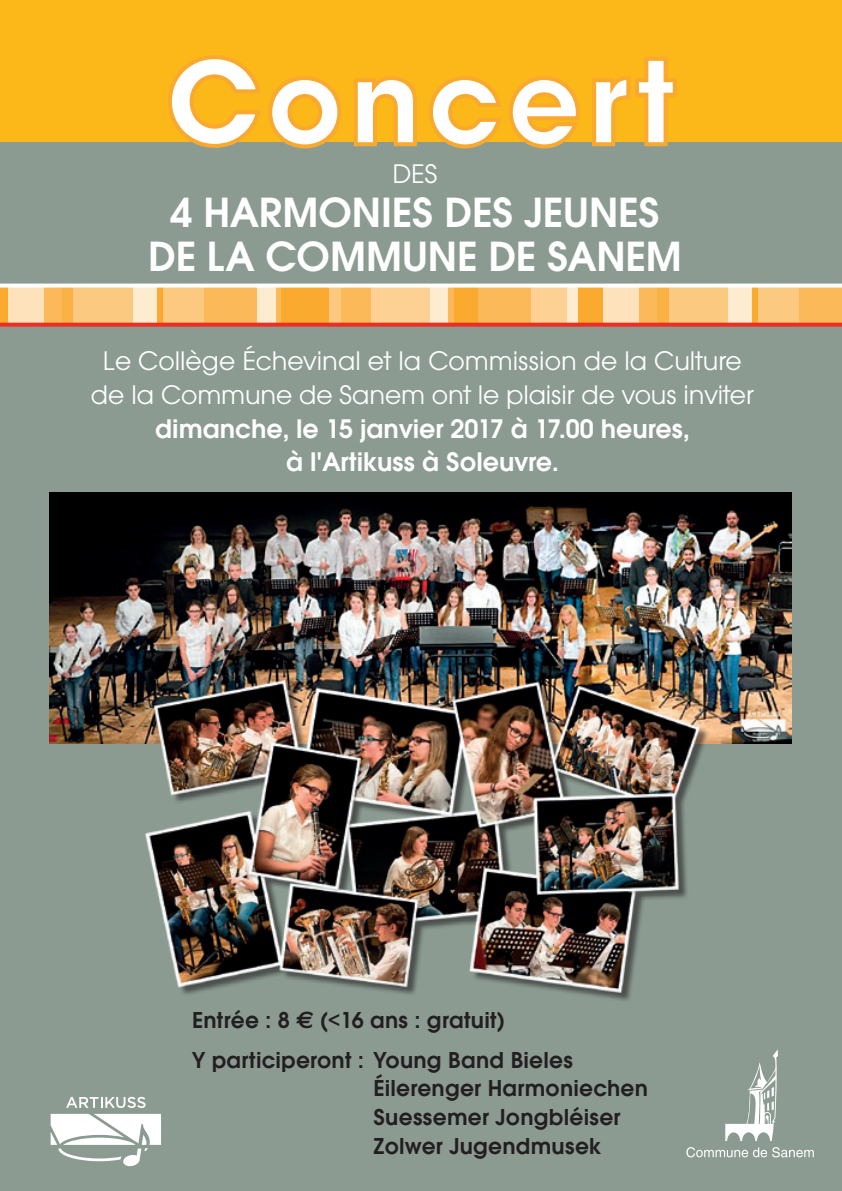
<style>
.page{position:relative;width:842px;height:1191px;background:#8b9b92}
.page>*{position:absolute;margin:0;border:0;box-sizing:border-box;transform-origin:0 0}
.t1{font:700 128px "Avant Garde Md ITC";letter-spacing:.05em;color:#fff}
.t2{font:600 44px/44px "Avant Garde ITC";color:#fff;text-align:center}
.t3{font:600 28px/33.6px "Avant Garde ITC";color:#fff;text-align:center}
.t4{font:28px "Avant Garde ITC";color:#fff}
.t5{font:600 24px "Avant Garde ITC";letter-spacing:.01em;color:#231f20}
.s1{font-weight:400}
.s2{font-family:"Euro Sans";font-weight:700}
</style>
<div class="page">
<div style="left:0;top:0;width:842px;height:142px;background:#fcb719"></div>
<svg style="left:725px;top:1049px;width:53px;height:92px"></svg>
<svg style="left:686px;top:1147px;width:128px;height:10px"></svg>
<div style="left:0;top:285px;width:8px;height:40px;background:#f9aa2f"></div>
<div style="left:8px;top:285px;width:36px;height:40px;background:#fee2bb"></div>
<div style="left:44px;top:285px;width:18px;height:40px;background:#fbb95a"></div>
<div style="left:62px;top:285px;width:12px;height:40px;background:#fab244"></div>
<div style="left:74px;top:285px;width:59px;height:40px;background:#fcc981"></div>
<div style="left:133px;top:285px;width:24px;height:40px;background:#feecd1"></div>
<div style="left:157px;top:285px;width:6px;height:40px;background:#f9aa2f"></div>
<div style="left:163px;top:285px;width:41px;height:40px;background:#fcc981"></div>
<div style="left:204px;top:285px;width:54px;height:40px;background:#fbb95a"></div>
<div style="left:258px;top:285px;width:18px;height:40px;background:#feecd1"></div>
<div style="left:276px;top:285px;width:6px;height:40px;background:#fbb95a"></div>
<div style="left:282px;top:285px;width:47px;height:40px;background:#f9aa2f"></div>
<div style="left:329px;top:285px;width:12px;height:40px;background:#fcc981"></div>
<div style="left:341px;top:285px;width:30px;height:40px;background:#fbb95a"></div>
<div style="left:371px;top:285px;width:59px;height:40px;background:#fcd193"></div>
<div style="left:430px;top:285px;width:18px;height:40px;background:#feecd1"></div>
<div style="left:448px;top:285px;width:6px;height:40px;background:#fbb95a"></div>
<div style="left:454px;top:285px;width:24px;height:40px;background:#f9aa2f"></div>
<div style="left:478px;top:285px;width:53px;height:40px;background:#fbb95a"></div>
<div style="left:531px;top:285px;width:36px;height:40px;background:#fcd193"></div>
<div style="left:567px;top:285px;width:12px;height:40px;background:#feecd1"></div>
<div style="left:579px;top:285px;width:25px;height:40px;background:#f9aa2f"></div>
<div style="left:603px;top:285px;width:36px;height:40px;background:#fee2bb"></div>
<div style="left:639px;top:285px;width:18px;height:40px;background:#fbb95a"></div>
<div style="left:657px;top:285px;width:12px;height:40px;background:#fab244"></div>
<div style="left:669px;top:285px;width:59px;height:40px;background:#fcc981"></div>
<div style="left:728px;top:285px;width:24px;height:40px;background:#feecd1"></div>
<div style="left:752px;top:285px;width:6px;height:40px;background:#f9aa2f"></div>
<div style="left:758px;top:285px;width:42px;height:40px;background:#fcc981"></div>
<div style="left:800px;top:285px;width:42px;height:40px;background:#fbb95a"></div>
<svg style="left:0;top:323px;width:842px;height:4px;background:#e5362b"></svg>
<svg style="left:0;top:283px;width:842px;height:4px;background:#eef0ef"></svg>
<svg style="left:168px;top:55px;width:173px;height:94px"></svg>
<svg style="left:353px;top:76px;width:64px;height:71px"></svg>
<svg style="left:429px;top:76px;width:151px;height:73px"></svg>
<svg style="left:592px;top:57px;width:85px;height:90px"></svg>
<svg style="left:51px;top:1096px;width:110px;height:70px"></svg>
<img style="left:49px;top:492px;width:743px;height:251px">
<div style="left:147px;top:681px;width:563px;height:321px;background:#231f20;opacity:.6"></div>
<img style="left:142px;top:673px;width:567px;height:319px">
<p class="t1" style="left:166px;top:24px;width:511px">Concert</p>
<p class="t4" style="left:392px;top:158px;width:47px">DES</p>
<p class="t2" style="left:148px;top:191px;width:535px">4 HARMONIES DES JEUNES<br>DE LA COMMUNE DE SANEM</p>
<p class="t4" style="left:103px;top:345px;width:640px">Le Collège Échevinal et la Commission de la Culture</p>
<p class="t3" style="left:91px;top:378px;width:665px"><span class="s1">de la Commune de Sanem ont le plaisir de vous inviter </span>dimanche, le 15 janvier 2017 à 17.00 heures,<br>à l'Artikuss à Soleuvre.</p>
<p class="t5" style="left:192px;top:1005px;width:314px">Entrée : 8 <span class="s2">?</span> (&lt;16 ans : gratuit)</p>
<p class="t5" style="left:192px;top:1045px;width:382px">Y participeront : Young Band Bieles</p>
<p class="t5" style="left:373px;top:1074px;width:276px">Éilerenger Harmoniechen</p>
<p class="t5" style="left:373px;top:1103px;width:249px">Suessemer Jongbléiser</p>
<p class="t5" style="left:373px;top:1132px;width:229px">Zolwer Jugendmusek</p>
</div>
